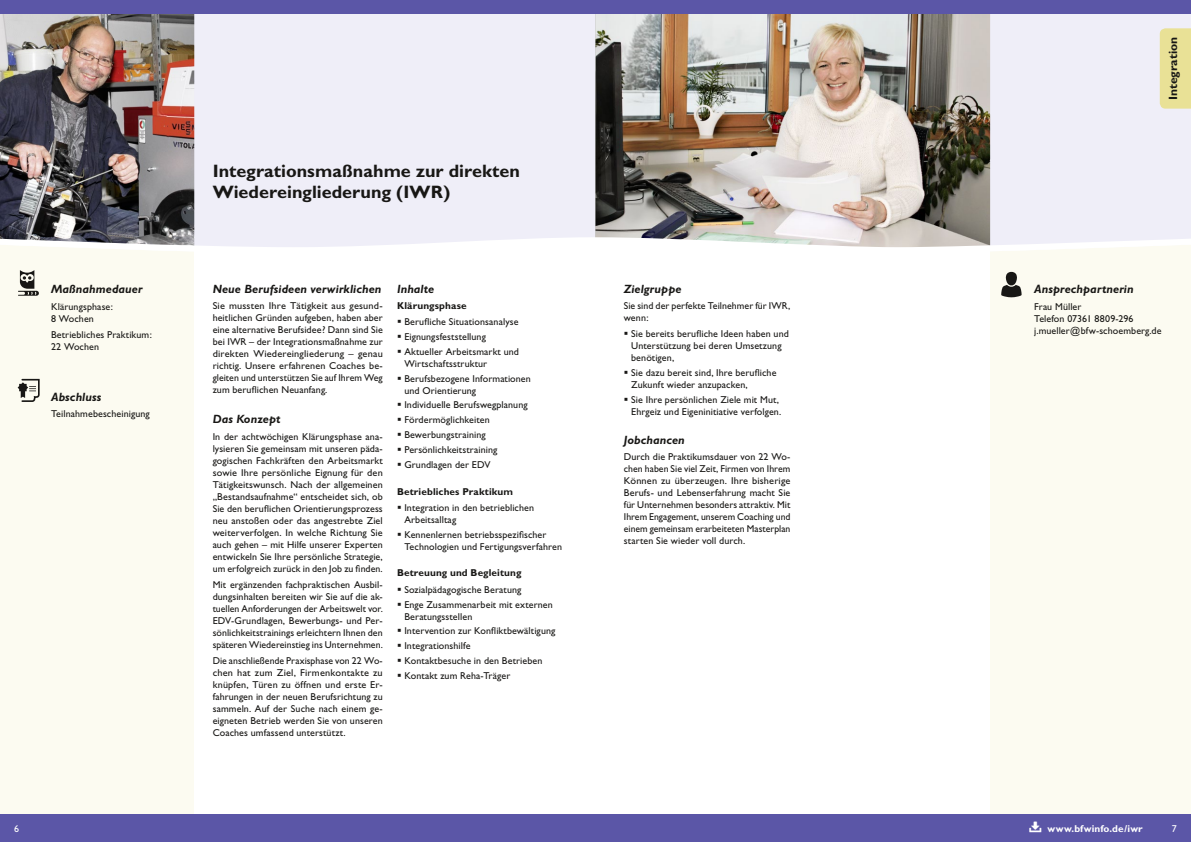
<style>
.page{position:relative;width:1191px;height:842px;background:#fff}
.page>*{position:absolute;margin:0;border:0;box-sizing:border-box;transform-origin:0 0}
.t1{font:700 18px/21.6px "Gill Sans";color:#181715}
.t2{font:italic 700 12px "Gill Sans";letter-spacing:.005em;color:#181715}
.t3{font:700 12px "Gill Sans";color:#181715}
.t4{font:10px/12px "Gill Sans";letter-spacing:.01em;color:#181715}
.t5{font:700 10px "Gill Sans";letter-spacing:.01em;color:#181715}
.t6{font:700 10px "Gill Sans";letter-spacing:.015em;color:#fff}
.t7{font:10px "Gill Sans";color:#fff}
</style>
<div class="page">
<div style="left:0;top:0;width:194px;height:842px;background:#fcfbf1"></div>
<div style="left:990px;top:0;width:201px;height:842px;background:#fcfbf1"></div>
<img style="left:0;top:14px;width:1191px;height:237px">
<svg style="left:18px;top:270px;width:21px;height:26px"></svg>
<svg style="left:18px;top:378px;width:22px;height:24px"></svg>
<svg style="left:1001px;top:272px;width:20px;height:25px"></svg>
<div style="left:1159px;top:28px;width:32px;height:81px;background:#e9e196"></div>
<div style="left:0;top:0;width:595px;height:14px;background:#5b56a7"></div>
<div style="left:595px;top:0;width:596px;height:14px;background:#5b56a7"></div>
<div style="left:595px;top:814px;width:596px;height:28px;background:#5b56a7"></div>
<div style="left:0;top:814px;width:595px;height:28px;background:#5b56a7"></div>
<p class="t2" style="left:51px;top:282px;width:93px">Maßnahmedauer</p>
<p class="t4" style="left:51px;top:300px;width:64px">Klärungsphase:<br>8 Wochen</p>
<p class="t4" style="left:51px;top:329px;width:102px">Betriebliches Praktikum:<br>22 Wochen</p>
<p class="t2" style="left:51px;top:389px;width:52px">Abschluss</p>
<p class="t4" style="left:51px;top:407px;width:100px">Teilnahmebescheinigung</p>
<h1 class="t1" style="left:213px;top:160px;width:309px">Integrationsmaßnahme zur direkten<br>Wiedereingliederung (IWR)</h1>
<p class="t2" style="left:213px;top:281px;width:170px">Neue Berufsideen verwirklichen</p>
<p class="t4" style="left:213px;top:299px;width:172px;text-align:justify">Sie mussten Ihre Tätigkeit aus gesund&shy;heitlichen Gründen aufgeben, haben aber eine alternative Berufsidee? Dann sind Sie bei IWR – der Integrationsmaßnahme zur direkten Wiedereingliederung – genau richtig. Unsere erfahrenen Coaches be&shy;gleiten und unterstützen Sie auf Ihrem Weg zum beruflichen Neuanfang.</p>
<p class="t2" style="left:213px;top:412px;width:69px">Das Konzept</p>
<p class="t4" style="left:213px;top:430px;width:172px;text-align:justify">In der achtwöchigen Klärungsphase ana&shy;lysieren Sie gemeinsam mit unseren päda&shy;gogischen Fachkräften den Arbeitsmarkt sowie Ihre persönliche Eignung für den Tätigkeitswunsch. Nach der allgemeinen „Bestandsaufnahme“ entscheidet sich, ob Sie den beruflichen Orientierungsprozess neu anstoßen oder das angestrebte Ziel weiterverfolgen. In welche Richtung Sie auch gehen – mit Hilfe unserer Experten entwickeln Sie Ihre persönliche Strategie, um erfolgreich zurück in den Job zu finden.</p>
<p class="t4" style="left:213px;top:579px;width:172px;text-align:justify">Mit ergänzenden fachpraktischen Ausbil&shy;dungsinhalten bereiten wir Sie auf die ak&shy;tuellen Anforderungen der Arbeitswelt vor.<br>EDV-Grundlagen, Bewerbungs- und Per&shy;sönlichkeitstrainings erleichtern Ihnen den späteren Wiedereinstieg ins Unternehmen.</p>
<p class="t4" style="left:213px;top:655px;width:172px;text-align:justify">Die anschließende Praxisphase von 22 Wo&shy;chen hat zum Ziel, Firmenkontakte zu knüpfen, Türen zu öffnen und erste Er&shy;fahrungen in der neuen Berufsrichtung zu sammeln. Auf der Suche nach einem ge&shy;eigneten Betrieb werden Sie von unseren Coaches umfassend unterstützt.</p>
<p class="t2" style="left:397px;top:281px;width:39px">Inhalte</p>
<p class="t5" style="left:397px;top:299px;width:71px">Klärungsphase</p>
<p class="t4" style="left:404px;top:314px;width:116px;line-height:14.8px">Berufliche Situationsanalyse<br>Eignungsfeststellung<br>Aktueller Arbeitsmarkt und</p>
<p class="t4" style="left:404px;top:356px;width:128px;line-height:14.8px">Wirtschaftsstruktur<br>Berufsbezogene Informationen</p>
<p class="t4" style="left:404px;top:383px;width:125px;line-height:14.8px">und Orientierung<br>Individuelle Berufswegplanung<br>Fördermöglichkeiten<br>Bewerbungstraining<br>Persönlichkeitstraining<br>Grundlagen der EDV</p>
<p class="t5" style="left:397px;top:485px;width:118px">Betriebliches Praktikum</p>
<p class="t4" style="left:404px;top:501px;width:131px">Integration in den betrieblichen<br>Arbeitsalltag</p>
<p class="t4" style="left:404px;top:528px;width:159px">Kennenlernen betriebsspezifischer<br>Technologien und Fertigungsverfahren</p>
<p class="t5" style="left:397px;top:567px;width:126px">Betreuung und Begleitung</p>
<p class="t4" style="left:404px;top:582px;width:150px;line-height:14.8px">Sozialpädagogische Beratung<br>Enge Zusammenarbeit mit externen</p>
<p class="t4" style="left:404px;top:609px;width:153px;line-height:14.8px">Beratungsstellen<br>Intervention zur Konfliktbewältigung<br>Integrationshilfe<br>Kontaktbesuche in den Betrieben<br>Kontakt zum Reha-Träger</p>
<p class="t2" style="left:624px;top:281px;width:59px">Zielgruppe</p>
<p class="t4" style="left:624px;top:299px;width:168px">Sie sind der perfekte Teilnehmer für IWR, wenn:</p>
<p class="t4" style="left:631px;top:328px;width:159px">Sie bereits berufliche Ideen haben und<br>Unterstützung bei deren Umsetzung benötigen,</p>
<p class="t4" style="left:631px;top:366px;width:147px">Sie dazu bereit sind, Ihre berufliche<br>Zukunft wieder anzupacken,</p>
<p class="t4" style="left:631px;top:393px;width:152px">Sie Ihre persönlichen Ziele mit Mut,<br>Ehrgeiz und Eigeninitiative verfolgen.</p>
<p class="t2" style="left:624px;top:433px;width:63px">Jobchancen</p>
<p class="t4" style="left:624px;top:451px;width:168px;text-align:justify">Durch die Praktikumsdauer von 22 Wo&shy;chen haben Sie viel Zeit, Firmen von Ihrem Können zu überzeugen. Ihre bisherige Berufs- und Lebenserfahrung macht Sie für Unternehmen besonders attraktiv. Mit Ihrem Engagement, unserem Coaching und einem gemeinsam erarbeiteten Masterplan starten Sie wieder voll durch.</p>
<p class="t3" style="left:1166px;top:100px;width:65px;rotate:-90deg">Integration</p>
<p class="t2" style="left:1034px;top:282px;width:101px">Ansprechpartnerin</p>
<p class="t4" style="left:1034px;top:300px;width:129px">Frau Müller<br>Telefon 07361 8809-296 j.mueller@bfw-schoemberg.de</p>
<p class="t7" style="left:14px;top:822px;width:6px">6</p>
<p class="t6" style="left:1029px;top:822px;width:115px">□■●□ www.bfw- -aalen.de</p>
<p class="t6" style="left:1047px;top:823px;width:97px">www.bfwinfo.de/iwr</p>
<p class="t7" style="left:1171px;top:822px;width:6px">7</p>
</div>
